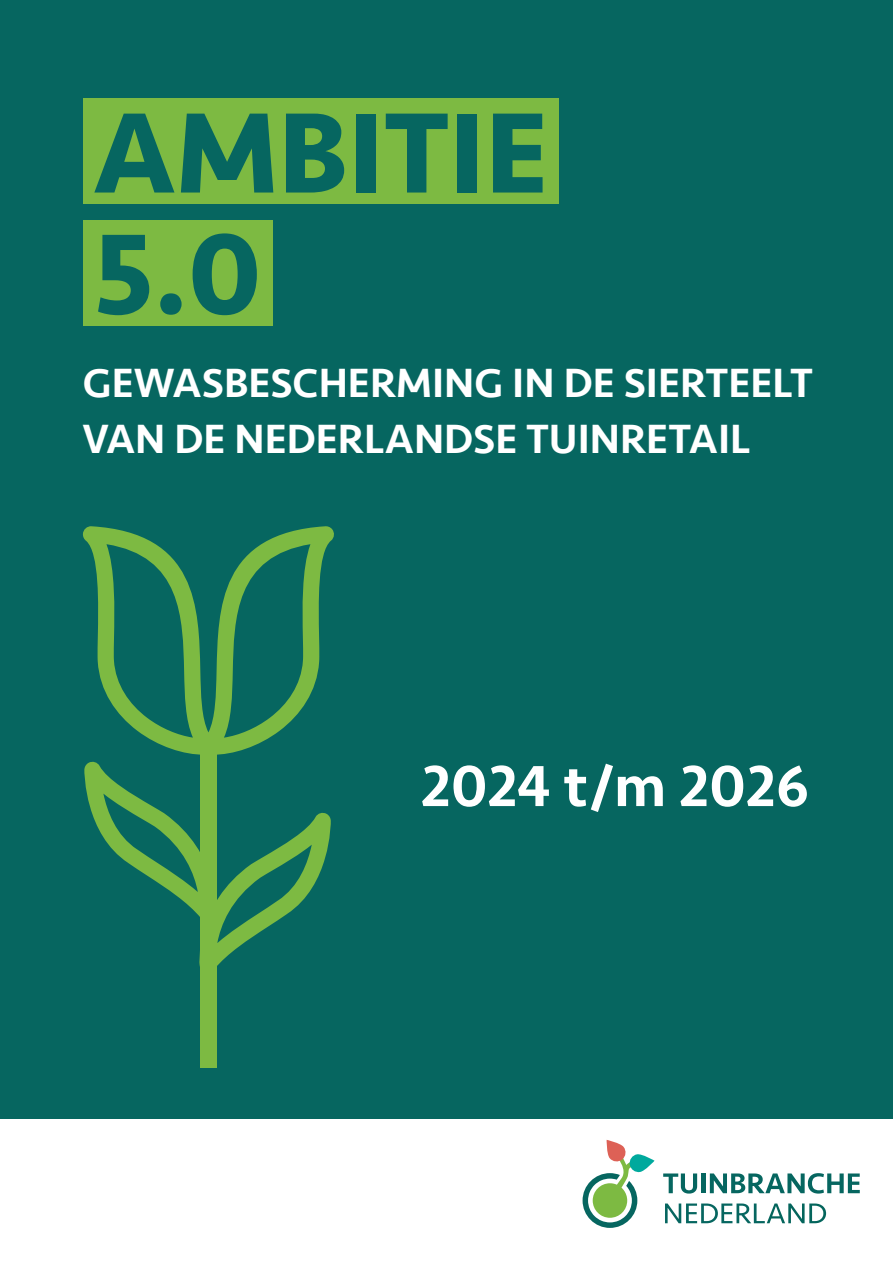
<style>
.page{position:relative;width:893px;height:1263px;background:#fff}
.page>*{position:absolute;margin:0;border:0;box-sizing:border-box;transform-origin:0 0}
.t1{font:700 118.5px "Seravek";color:#066660}
.t2{font:500 60px "Seravek";color:#fff}
.t3{font:500 42px/55.5px "Seravek";color:#fff}
</style>
<div class="page">
<div style="left:0;top:0;width:893px;height:1118px;background:#066660"></div>
<svg style="left:663px;top:1173px;width:34px;height:20px"></svg>
<hr style="left:701px;top:1173px;width:4px;height:20px;background:#066660">
<svg style="left:710px;top:1173px;width:150px;height:20px"></svg>
<svg style="left:665px;top:1203px;width:161px;height:20px"></svg>
<svg style="left:583px;top:1140px;width:71px;height:88px"></svg>
<div style="left:83px;top:98px;width:476px;height:106px;background:#7dba42"></div>
<svg style="left:83px;top:526px;width:251px;height:229px"></svg>
<div style="left:200px;top:746px;width:17px;height:322px;background:#7dba42"></div>
<svg style="left:84px;top:761px;width:247px;height:206px"></svg>
<div style="left:83px;top:220px;width:189px;height:105px;background:#7dba42"></div>
<h1 class="t1" style="left:93px;top:58px;width:457px">AMBITIE</h1>
<h1 class="t1" style="left:93px;top:179px;width:170px">5.0</h1>
<p class="t3" style="left:83px;top:356px;width:731px">GEWASBESCHERMING IN DE SIERTEELT<br>VAN DE NEDERLANDSE TUINRETAIL</p>
<h2 class="t2" style="left:421px;top:749px;width:389px">2024 t/m 2026</h2>
</div>
